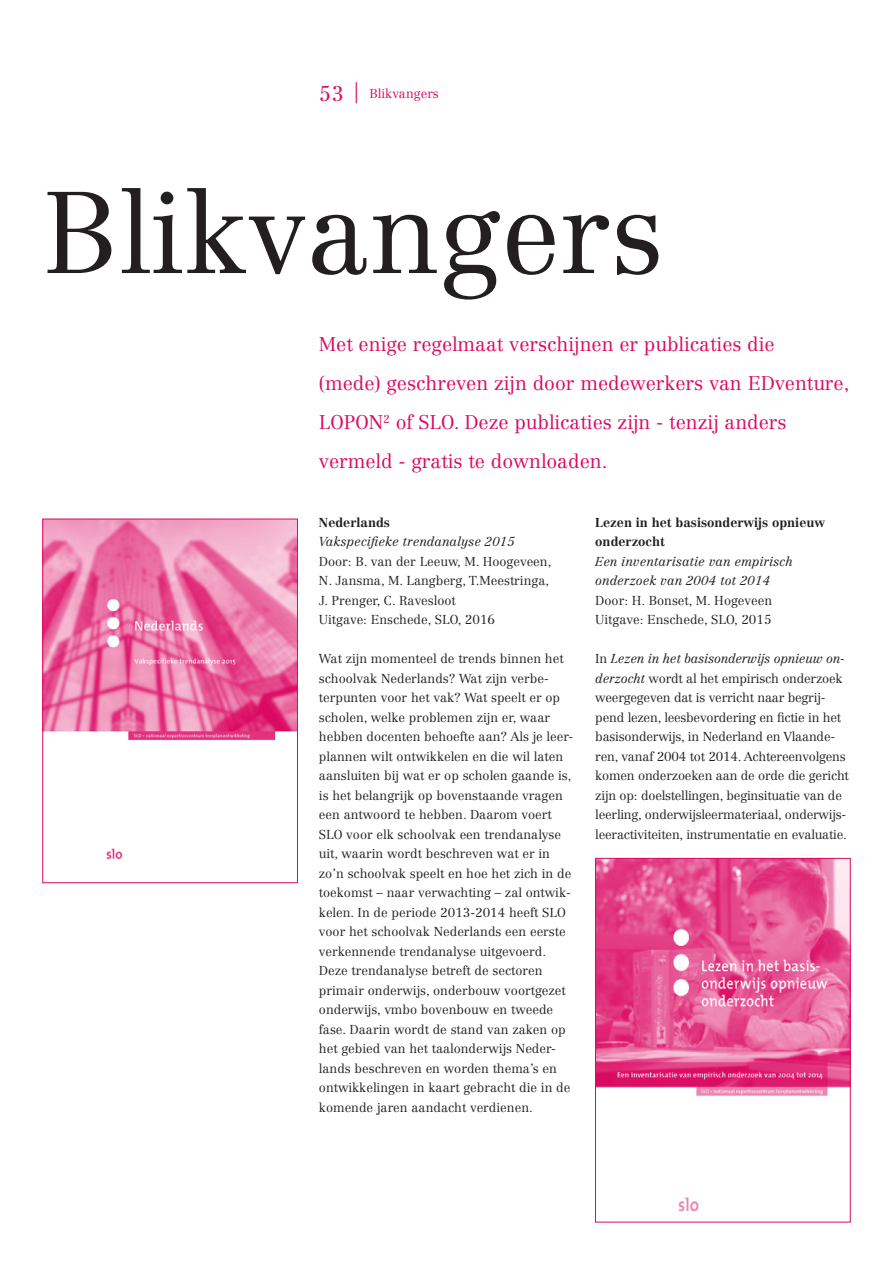
<style>
.page{position:relative;width:893px;height:1263px;background:#fff}
.page>*{position:absolute;margin:0;border:0;box-sizing:border-box;transform-origin:0 0}
.SCHREEF_niet_ingespr{font:300 114px "Centennial LT Std";color:#231f20}
.SCHREEF_niet_ingespr-2{font:300 19.5px/39px "Centennial LT Std";color:#db0962}
.t1{font:300 12.75px/19.5px "Centennial LT Std";color:#231f20}
.t2{font:italic 300 12.75px/19.5px "Centennial LT Std";color:#231f20}
.t3{font:700 12.75px/19.5px "Centennial LT Std";color:#231f20}
.t4{font:300 12.75px "Centennial LT Std";color:#db0962}
.s1{font-size:21px}
.s2{font-style:italic}
</style>
<div class="page">
<img style="left:45px;top:521px;width:251px;height:339px">
<div style="left:43px;top:519px;width:255px;height:364px;border:1px solid #db0962"></div>
<img style="left:597px;top:860px;width:251px;height:352px">
<div style="left:595px;top:858px;width:255px;height:364px;border:1px solid #db0962"></div>
<p class="t4" style="left:319px;top:85px;width:121px"><span class="s1">53 |</span> Blikvangers</p>
<p class="SCHREEF_niet_ingespr" style="left:43px;top:165px;width:622px">Blikvangers</p>
<p class="SCHREEF_niet_ingespr-2" style="left:319px;top:325px;width:532px">Met enige regelmaat verschijnen er publicaties die<br>(mede) geschreven zijn door medewerkers van EDventure, LOPON<sup>2</sup> of SLO. Deze publicaties zijn - tenzij anders vermeld - gratis te downloaden.</p>
<p class="t3" style="left:319px;top:512px;width:73px">Nederlands</p>
<p class="t2" style="left:319px;top:532px;width:198px">Vakspecifieke trendanalyse 2015</p>
<p class="t1" style="left:319px;top:551px;width:234px">Door: B. van der Leeuw, M. Hoogeveen,<br>N. Jansma, M. Langberg, T.Meestringa,<br>J. Prenger, C. Ravesloot</p>
<p class="t1" style="left:319px;top:610px;width:178px">Uitgave: Enschede, SLO, 2016</p>
<p class="t1" style="left:319px;top:649px;width:256px">Wat zijn momenteel de trends binnen het schoolvak Nederlands? Wat zijn verbe&shy;terpunten voor het vak? Wat speelt er op scholen, welke problemen zijn er, waar hebben docenten behoefte aan? Als je leer&shy;plannen wilt ontwikkelen en die wil laten aansluiten bij wat er op scholen gaande is, is het belangrijk op bovenstaande vragen een antwoord te hebben. Daarom voert SLO voor elk schoolvak een trendanalyse uit, waarin wordt beschreven wat er in zo’n schoolvak speelt en hoe het zich in de toekomst – naar verwachting – zal ontwik&shy;kelen. In de periode 2013-2014 heeft SLO voor het schoolvak Nederlands een eerste verkennende trendanalyse uitgevoerd.<br>Deze trendanalyse betreft de sectoren primair onderwijs, onderbouw voortgezet onderwijs, vmbo bovenbouw en tweede fase. Daarin wordt de stand van zaken op het gebied van het taalonderwijs Neder&shy;lands beschreven en worden thema’s en ontwikkelingen in kaart gebracht die in de komende jaren aandacht verdienen.</p>
<p class="t3" style="left:595px;top:512px;width:231px">Lezen in het basisonderwijs opnieuw onderzocht</p>
<p class="t2" style="left:595px;top:551px;width:199px">Een inventarisatie van empirisch onderzoek van 2004 tot 2014</p>
<p class="t1" style="left:595px;top:590px;width:178px">Door: H. Bonset, M. Hogeveen</p>
<p class="t1" style="left:595px;top:610px;width:178px">Uitgave: Enschede, SLO, 2015</p>
<p class="t1" style="left:595px;top:649px;width:255px">In <span class="s2">Lezen in het basisonderwijs opnieuw on&shy;derzocht</span> wordt al het empirisch onderzoek weergegeven dat is verricht naar begrij&shy;pend lezen, leesbevordering en fictie in het basisonderwijs, in Nederland en Vlaande&shy;ren, vanaf 2004 tot 2014. Achtereenvolgens komen onderzoeken aan de orde die gericht zijn op: doelstellingen, beginsituatie van de leerling, onderwijsleermateriaal, onderwijs&shy;leeractiviteiten, instrumentatie en evaluatie.</p>
</div>
